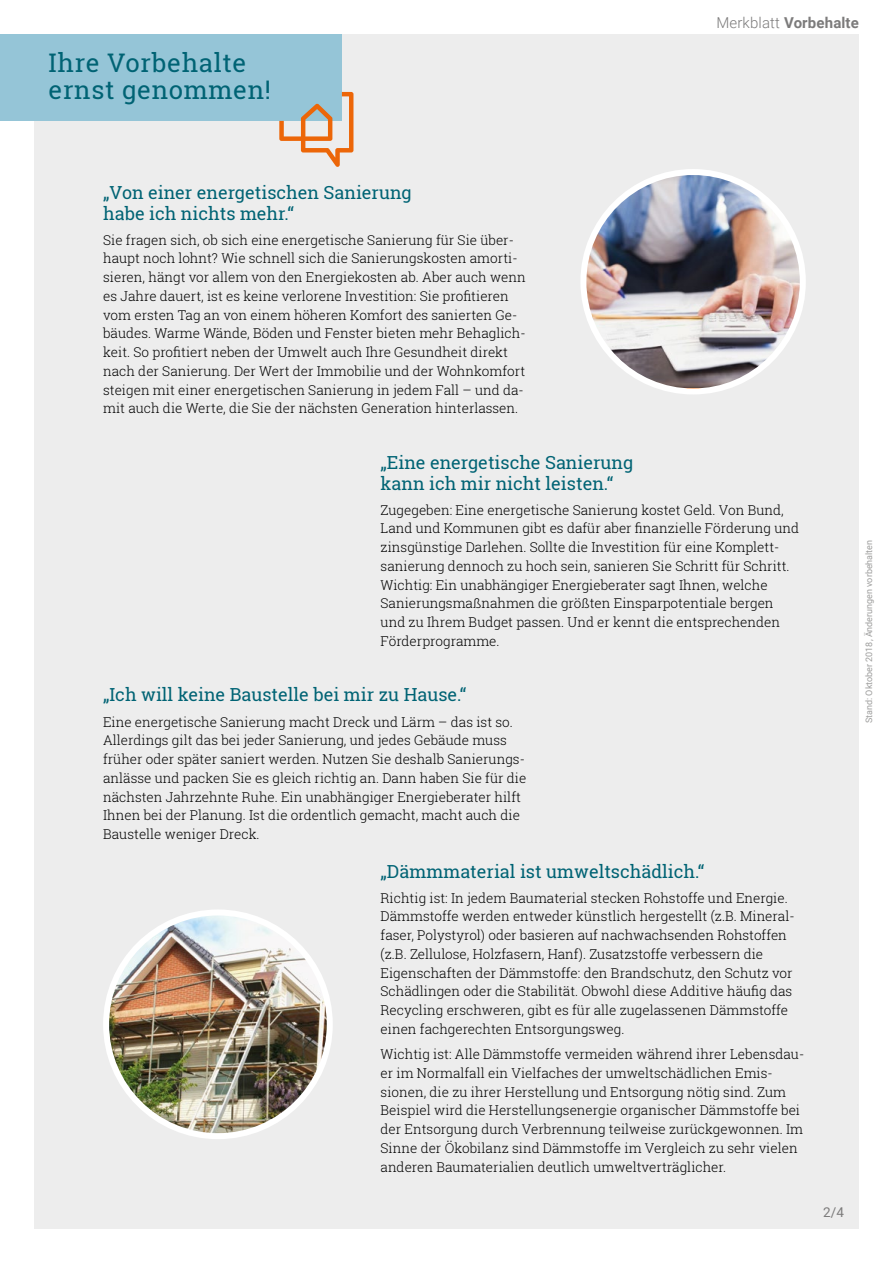
<style>
.page{position:relative;width:893px;height:1263px;background:#fff}
.page>*{position:absolute;margin:0;border:0;box-sizing:border-box;transform-origin:0 0}
.t1{font:25.65px/27.2px "Roboto Slab";letter-spacing:.025em;color:#006374}
.t2{font:18px/21px "Roboto Slab";color:#006374}
.t3{font:700 15px "Roboto";letter-spacing:.01em;color:#7c7b7b}
.t4{font:300 13.5px/18.8px "Roboto Slab";color:#000}
.t5{font:13.5px "Roboto";color:#7c7b7b}
.t6{font:9px "Roboto";color:#9d9d9c}
.s1{font-weight:300}
</style>
<div class="page">
<div style="left:34px;top:34px;width:825px;height:1195px;background:#ededed"></div>
<img style="left:587px;top:176px;width:212px;height:212px">
<div style="left:580px;top:169px;width:226px;height:225px;border:6px solid #fff;border-radius:50%"></div>
<img style="left:110px;top:916px;width:216px;height:216px">
<div style="left:103px;top:909px;width:230px;height:230px;border:6px solid #fff;border-radius:50%"></div>
<div style="left:0;top:34px;width:342px;height:87px;background:#95c5d7"></div>
<svg style="left:279px;top:91px;width:74px;height:76px"></svg>
<h1 class="t1" style="left:49px;top:49px;width:224px">Ihre Vorbehalte ernst genommen!</h1>
<h2 class="t2" style="left:103px;top:181px;width:310px">„Von einer energetischen Sanierung habe ich nichts mehr.“</h2>
<p class="t4" style="left:103px;top:230px;width:424px">Sie fragen sich, ob sich eine energetische Sanierung für Sie über&shy;haupt noch lohnt? Wie schnell sich die Sanierungskosten amorti&shy;sieren, hängt vor allem von den Energiekosten ab. Aber auch wenn es Jahre dauert, ist es keine verlorene Investition: Sie profitieren vom ersten Tag an von einem höheren Komfort des sanierten Ge&shy;bäudes. Warme Wände, Böden und Fenster bieten mehr Behaglich&shy;keit. So profitiert neben der Umwelt auch Ihre Gesundheit direkt nach der Sanierung. Der Wert der Immobilie und der Wohnkomfort steigen mit einer energetischen Sanierung in jedem Fall – und da&shy;mit auch die Werte, die Sie der nächsten Generation hinterlassen.</p>
<p class="t3" style="left:716px;top:12px;width:144px"><span class="s1">Merkblatt</span> Vorbehalte</p>
<h2 class="t2" style="left:381px;top:451px;width:254px">„Eine energetische Sanierung kann ich mir nicht leisten.“</h2>
<p class="t4" style="left:381px;top:500px;width:420px">Zugegeben: Eine energetische Sanierung kostet Geld. Von Bund, Land und Kommunen gibt es dafür aber finanzielle Förderung und zinsgünstige Darlehen. Sollte die Investition für eine Komplett&shy;sanierung dennoch zu hoch sein, sanieren Sie Schritt für Schritt.<br>Wichtig: Ein unabhängiger Energieberater sagt Ihnen, welche Sanierungsmaßnahmen die größten Einsparpotentiale bergen und zu Ihrem Budget passen. Und er kennt die entsprechenden Förderprogramme.</p>
<h2 class="t2" style="left:103px;top:684px;width:365px">„Ich will keine Baustelle bei mir zu Hause.“</h2>
<p class="t4" style="left:103px;top:712px;width:425px">Eine energetische Sanierung macht Dreck und Lärm – das ist so.<br>Allerdings gilt das bei jeder Sanierung, und jedes Gebäude muss früher oder später saniert werden. Nutzen Sie deshalb Sanierungs&shy;anlässe und packen Sie es gleich richtig an. Dann haben Sie für die nächsten Jahrzehnte Ruhe. Ein unabhängiger Energieberater hilft Ihnen bei der Planung. Ist die ordentlich gemacht, macht auch die Baustelle weniger Dreck.</p>
<h2 class="t2" style="left:381px;top:860px;width:325px">„Dämmmaterial ist umweltschädlich.“</h2>
<p class="t4" style="left:381px;top:888px;width:416px">Richtig ist: In jedem Baumaterial stecken Rohstoffe und Energie.<br>Dämmstoffe werden entweder künstlich hergestellt (z.B. Mineral&shy;faser, Polystyrol) oder basieren auf nachwachsenden Rohstoffen (z.B. Zellulose, Holzfasern, Hanf). Zusatzstoffe verbessern die Eigenschaften der Dämmstoffe: den Brandschutz, den Schutz vor Schädlingen oder die Stabilität. Obwohl diese Additive häufig das Recycling erschweren, gibt es für alle zugelassenen Dämmstoffe einen fachgerechten Entsorgungsweg.</p>
<p class="t4" style="left:381px;top:1044px;width:425px">Wichtig ist: Alle Dämmstoffe vermeiden während ihrer Lebensdau&shy;er im Normalfall ein Vielfaches der umweltschädlichen Emis&shy;sionen, die zu ihrer Herstellung und Entsorgung nötig sind. Zum Beispiel wird die Herstellungsenergie organischer Dämmstoffe bei der Entsorgung durch Verbrennung teilweise zurückgewonnen. Im Sinne der Ökobilanz sind Dämmstoffe im Vergleich zu sehr vielen anderen Baumaterialien deutlich umweltverträglicher.</p>
<p class="t6" style="left:863px;top:723px;width:185px;rotate:-90deg">Stand: Oktober 2018, Änderungen vorbehalten</p>
<p class="t5" style="left:823px;top:1203px;width:22px">2/4</p>
</div>
